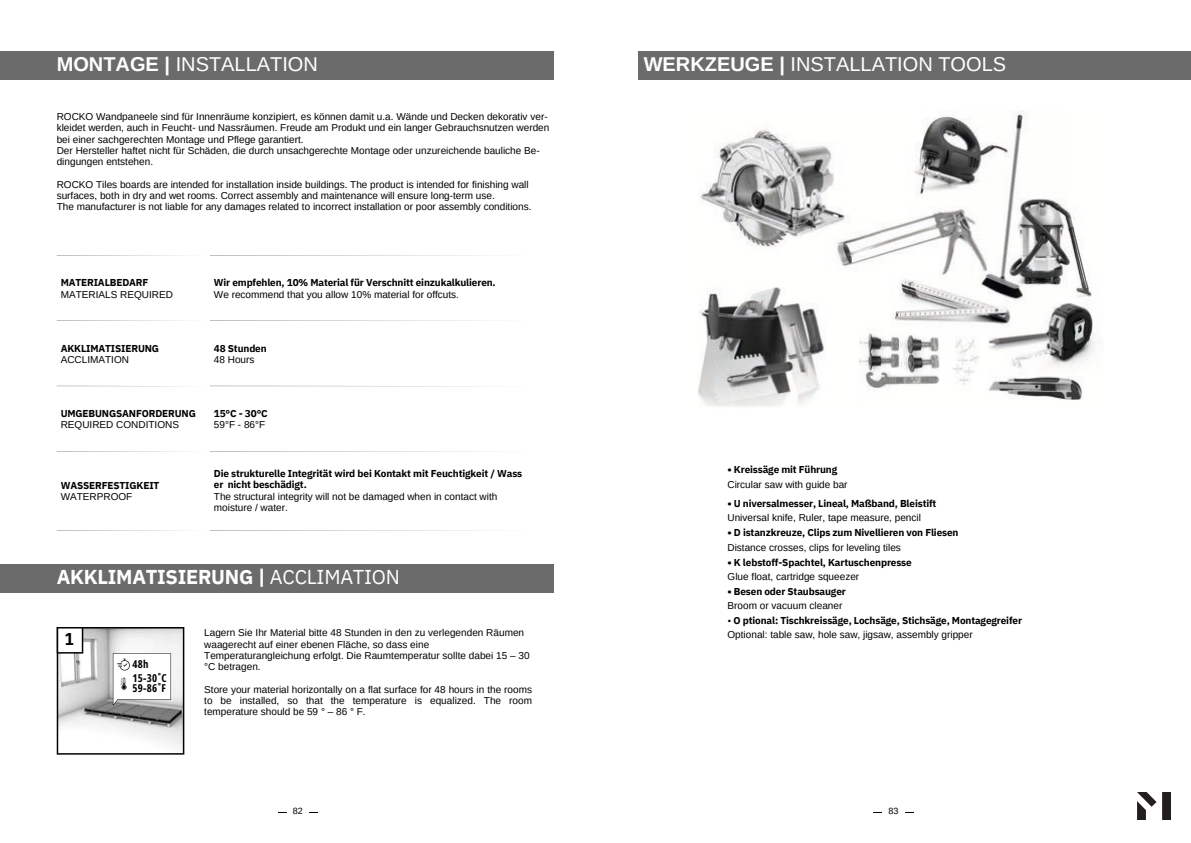
<style>
.page{position:relative;width:1191px;height:843px;background:#fff}
.page>*{position:absolute;margin:0;border:0;box-sizing:border-box;transform-origin:0 0}
.t1{font:20px "Arimo";color:#fff}
.t2{font:700 20px "IBM Plex Sans";letter-spacing:-.015em;color:#fff}
.t3{font:700 17px "IBM Plex Sans Cond";color:#000}
.t4{font:700 10.8px/14.2px "Open Sans Condensed";letter-spacing:.03em;color:#000}
.t5{font:10px/11.2px "Arimo";color:#000}
.t6{font:700 10px/11.2px "IBM Plex Sans";letter-spacing:-.015em;color:#000}
.t7{font:9px "Arimo";color:#000}
.s1{font-weight:700}
.s2{font-weight:400}
</style>
<div class="page">
<div style="left:0;top:51px;width:553px;height:28px;background:#6b6b6b"></div>
<div style="left:0;top:564px;width:553px;height:28px;background:#6b6b6b"></div>
<hr style="left:57px;top:255px;width:153px;height:1px;background:#000">
<hr style="left:210px;top:255px;width:329px;height:1px;background:#000">
<hr style="left:57px;top:320px;width:153px;height:1px;background:#000">
<hr style="left:210px;top:320px;width:329px;height:1px;background:#000">
<hr style="left:57px;top:386px;width:153px;height:1px;background:#000">
<hr style="left:210px;top:386px;width:329px;height:1px;background:#000">
<hr style="left:57px;top:451px;width:153px;height:1px;background:#000">
<hr style="left:210px;top:451px;width:329px;height:1px;background:#000">
<hr style="left:57px;top:530px;width:153px;height:1px;background:#000">
<hr style="left:210px;top:530px;width:329px;height:1px;background:#000">
<svg style="left:57px;top:627px;width:127px;height:127px"></svg>
<div style="left:638px;top:51px;width:552px;height:28px;background:#6b6b6b"></div>
<img style="left:698px;top:111px;width:397px;height:296px">
<img style="left:1137px;top:792px;width:32px;height:27px">
<p class="t1" style="left:57px;top:52px;width:263px"><span class="s1">MONTAGE |</span> INSTALLATION</p>
<p class="t5" style="left:57px;top:111px;width:494px">ROCKO Wandpaneele sind für Innenräume konzipiert, es können damit u.a. Wände und Decken dekorativ ver&shy;kleidet werden, auch in Feucht- und Nassräumen. Freude am Produkt und ein langer Gebrauchsnutzen werden bei einer sachgerechten Montage und Pflege garantiert.</p>
<p class="t5" style="left:57px;top:145px;width:484px">Der Hersteller haftet nicht für Schäden, die durch unsachgerechte Montage oder unzureichende bauliche Be&shy;dingungen entstehen.</p>
<p class="t5" style="left:57px;top:178px;width:473px">ROCKO Tiles boards are intended for installation inside buildings. The product is intended for finishing wall surfaces, both in dry and wet rooms. Correct assembly and maintenance will ensure long-term use.</p>
<p class="t5" style="left:57px;top:201px;width:476px">The manufacturer is not liable for any damages related to incorrect installation or poor assembly conditions.</p>
<p class="t6" style="left:61px;top:277px;width:89px">MATERIALBEDARF</p>
<p class="t5" style="left:61px;top:288px;width:114px">MATERIALS REQUIRED</p>
<p class="t6" style="left:214px;top:277px;width:283px">Wir empfehlen, 10% Material für Verschnitt einzukalkulieren.</p>
<p class="t5" style="left:214px;top:288px;width:246px">We recommend that you allow 10% material for offcuts.</p>
<p class="t6" style="left:61px;top:342px;width:100px">AKKLIMATISIERUNG</p>
<p class="t5" style="left:61px;top:353px;width:70px">ACCLIMATION</p>
<p class="t6" style="left:214px;top:342px;width:54px">48 Stunden</p>
<p class="t5" style="left:214px;top:353px;width:42px">48 Hours</p>
<p class="t6" style="left:61px;top:407px;width:137px">UMGEBUNGSANFORDERUNG</p>
<p class="t5" style="left:61px;top:419px;width:120px">REQUIRED CONDITIONS</p>
<p class="t6" style="left:214px;top:407px;width:55px">15°C - 30°C</p>
<p class="t5" style="left:214px;top:419px;width:53px">59°F - 86°F</p>
<p class="t6" style="left:61px;top:479px;width:100px">WASSERFESTIGKEIT</p>
<p class="t5" style="left:61px;top:491px;width:73px">WATERPROOF</p>
<p class="t6" style="left:214px;top:467px;width:310px">Die strukturelle Integrität wird bei Kontakt mit Feuchtigkeit / Wass er nicht beschädigt.</p>
<p class="t5" style="left:214px;top:490px;width:285px">The structural integrity will not be damaged when in contact with moisture / water.</p>
<p class="t2" style="left:57px;top:563px;width:344px">AKKLIMATISIERUNG | <span class="s2">ACCLIMATION</span></p>
<p class="t3" style="left:65px;top:627px;width:11px">1</p>
<p class="t4" style="left:132px;top:656px;width:36px">48h<br>15-30˚C</p>
<p class="t4" style="left:132px;top:680px;width:35px">59-86˚F</p>
<p class="t5" style="left:204px;top:627px;width:327px">Lagern Sie Ihr Material bitte 48 Stunden in den zu verlegenden Räumen waagerecht auf einer ebenen Fläche, so dass eine Temperaturangleichung erfolgt. Die Raumtemperatur sollte dabei 15 – 30 °C betragen.</p>
<p class="t5" style="left:204px;top:683px;width:329px;text-align:justify">Store your material horizontally on a flat surface for 48 hours in the rooms to be installed, so that the temperature is equalized. The room temperature should be 59 ° – 86 ° F.</p>
<p class="t1" style="left:643px;top:52px;width:364px"><span class="s1">WERKZEUGE |</span> INSTALLATION TOOLS</p>
<p class="t6" style="left:727px;top:464px;width:111px">• Kreissäge mit Führung</p>
<p class="t5" style="left:727px;top:478px;width:122px">Circular saw with guide bar</p>
<p class="t6" style="left:727px;top:497px;width:210px">• U niversalmesser, Lineal, Maßband, Bleistift</p>
<p class="t5" style="left:727px;top:512px;width:195px">Universal knife, Ruler, tape measure, pencil</p>
<p class="t6" style="left:727px;top:527px;width:232px">• D istanzkreuze, Clips zum Nivellieren von Fliesen</p>
<p class="t5" style="left:727px;top:541px;width:175px">Distance crosses, clips for leveling tiles</p>
<p class="t6" style="left:727px;top:556px;width:186px">• K lebstoff-Spachtel, Kartuschenpresse</p>
<p class="t5" style="left:727px;top:570px;width:133px">Glue float, cartridge squeezer</p>
<p class="t6" style="left:727px;top:585px;width:120px">• Besen oder Staubsauger</p>
<p class="t5" style="left:727px;top:600px;width:116px">Broom or vacuum cleaner</p>
<p class="t6" style="left:727px;top:614px;width:296px"><span class="s2">•</span> O ptional: Tischkreissäge, Lochsäge, Stichsäge, Montagegreifer</p>
<p class="t5" style="left:727px;top:629px;width:247px">Optional: table saw, hole saw, jigsaw, assembly gripper</p>
<p class="t7" style="left:293px;top:805px;width:12px">82</p>
<p class="t7" style="left:888px;top:805px;width:12px">83</p>
</div>
